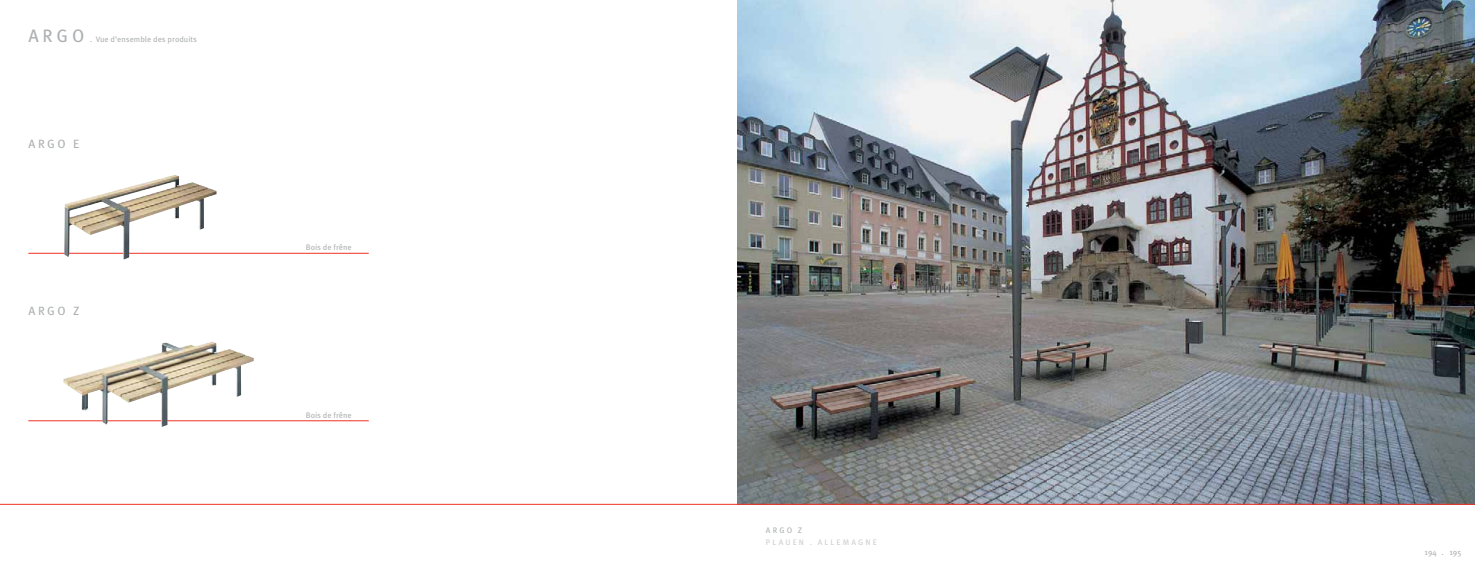
<style>
.page{position:relative;width:1475px;height:567px;background:#fff}
.page>*{position:absolute;margin:0;border:0;box-sizing:border-box;transform-origin:0 0}
.t1{font:18px "Meta Pro";color:#adb0b2}
.t2{font:12px "Meta Pro";letter-spacing:.205em;color:#adb0b2}
.t3{font:8px "Meta Pro";letter-spacing:.005em;color:#adb0b2}
.t4{font:8px "Meta Pro";letter-spacing:.27em;color:#ccced0}
</style>
<div class="page">
<hr style="left:28px;top:253px;width:341px;height:1px;background:#ee3224">
<hr style="left:28px;top:421px;width:341px;height:1px;background:#ee3224">
<img style="left:64px;top:175px;width:152px;height:84px">
<img style="left:63px;top:341px;width:191px;height:86px">
<img style="left:737px;top:0;width:737px;height:504px">
<hr style="left:0;top:504px;width:1474px;height:1px;background:#ee3224">
<h1 class="t1" style="left:28px;top:29px;width:57px">ARGO</h1>
<p class="t3" style="left:90px;top:36px;width:109px">. Vue d’ensemble des produits</p>
<h2 class="t2" style="left:28px;top:139px;width:52px">ARGO E</h2>
<h2 class="t2" style="left:28px;top:307px;width:53px">ARGO Z</h2>
<p class="t3" style="left:306px;top:244px;width:47px">Bois de frêne</p>
<p class="t3" style="left:306px;top:412px;width:47px">Bois de frêne</p>
<p class="t3" style="left:765px;top:527px;width:38px">ARGO Z</p>
<p class="t4" style="left:765px;top:539px;width:112px">PLAUEN . ALLEMAGNE</p>
<p class="t3" style="left:1424px;top:549px;width:38px">194 . 195</p>
</div>
